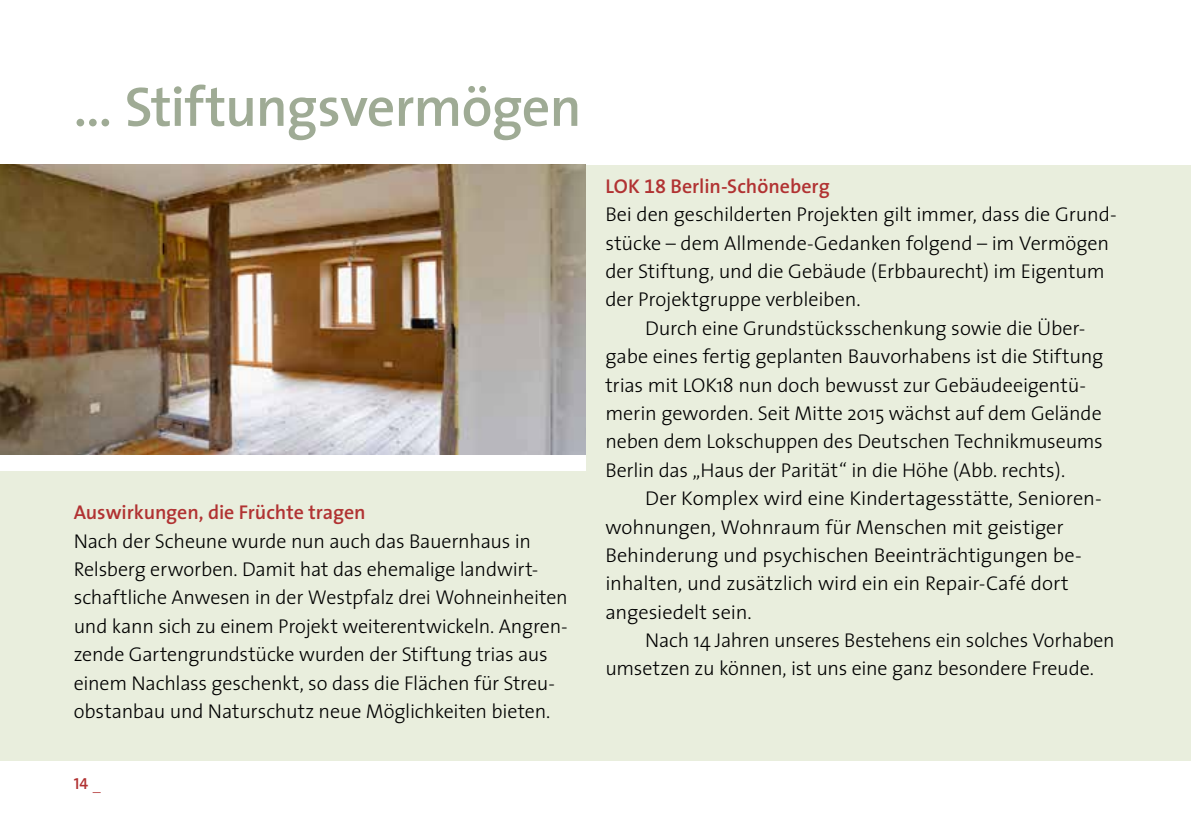
<style>
.page{position:relative;width:1191px;height:840px;background:#fff}
.page>*{position:absolute;margin:0;border:0;box-sizing:border-box;transform-origin:0 0}
.t1{font:600 56px "The Sans";letter-spacing:-.015em;color:#9fab95}
.t2{font:300 20px/28.4px "The Sans";letter-spacing:-.01em;color:#000}
.t3{font:600 20px "The Sans";letter-spacing:-.005em;color:#b13232}
.t4{font:16px "The Sans Semi Bold Caps";color:#b13232}
.s1{font-family:"The Sans Light Caps"}
.s2{font-family:"The Sans Semi Bold Expert";font-weight:400}
</style>
<div class="page">
<div style="left:0;top:164px;width:1191px;height:596px;background:#e9eedd"></div>
<div style="left:0;top:164px;width:585px;height:307px;background:#fff"></div>
<img style="left:0;top:164px;width:585px;height:290px">
<hr style="left:1190px;top:0;width:1px;height:760px;background:#fff">
<h1 class="t1" style="left:74px;top:60px;width:509px">… Stiftungsvermögen</h1>
<p class="t3" style="left:74px;top:495px;width:293px">Auswirkungen, die Früchte tragen</p>
<p class="t2" style="left:74px;top:525px;width:495px">Nach der Scheune wurde nun auch das Bauernhaus in Relsberg erworben. Damit hat das ehemalige landwirt&shy;schaftliche Anwesen in der Westpfalz drei Wohneinheiten und kann sich zu einem Projekt weiterentwickeln. Angren&shy;zende Gartengrundstücke wurden der Stiftung trias aus einem Nachlass geschenkt, so dass die Flächen für Streu&shy;obstanbau und Naturschutz neue Möglichkeiten bieten.</p>
<p class="t4" style="left:74px;top:769px;width:28px">14 <span class="s1">_</span></p>
<p class="t3" style="left:605px;top:169px;width:226px">LOK <span class="s2">18</span> Berlin-Schöneberg</p>
<p class="t2" style="left:605px;top:200px;width:513px">Bei den geschilderten Projekten gilt immer, dass die Grund-</p>
<p class="t2" style="left:605px;top:228px;width:505px">stücke – dem Allmende-Gedanken folgend – im Vermögen</p>
<p class="t2" style="left:605px;top:256px;width:501px">der Stiftung, und die Gebäude (Erbbaurecht) im Eigentum</p>
<p class="t2" style="left:605px;top:285px;width:254px">der Projektgruppe verbleiben.</p>
<p class="t2" style="left:645px;top:313px;width:440px">Durch eine Grundstücksschenkung sowie die Über-</p>
<p class="t2" style="left:605px;top:341px;width:499px">gabe eines fertig geplanten Bauvorhabens ist die Stiftung</p>
<p class="t2" style="left:605px;top:370px;width:482px">trias mit LOK18 nun doch bewusst zur Gebäudeeigentü-</p>
<p class="t2" style="left:605px;top:398px;width:498px">merin geworden. Seit Mitte 2015 wächst auf dem Gelände</p>
<p class="t2" style="left:605px;top:426px;width:499px">neben dem Lokschuppen des Deutschen Technikmuseums</p>
<p class="t2" style="left:605px;top:455px;width:459px">Berlin das „Haus der Parität“ in die Höhe (Abb. rechts).</p>
<p class="t2" style="left:645px;top:483px;width:456px">Der Komplex wird eine Kindertagesstätte, Senioren-</p>
<p class="t2" style="left:605px;top:511px;width:459px">wohnungen, Wohnraum für Menschen mit geistiger</p>
<p class="t2" style="left:605px;top:540px;width:476px">Behinderung und psychischen Beeinträchtigungen be-</p>
<p class="t2" style="left:605px;top:568px;width:465px">inhalten, und zusätzlich wird ein ein Repair-Café dort</p>
<p class="t2" style="left:605px;top:596px;width:146px">angesiedelt sein.</p>
<p class="t2" style="left:645px;top:625px;width:471px">Nach 14 Jahren unseres Bestehens ein solches Vorhaben</p>
<p class="t2" style="left:605px;top:653px;width:488px">umsetzen zu können, ist uns eine ganz besondere Freude.</p>
</div>
